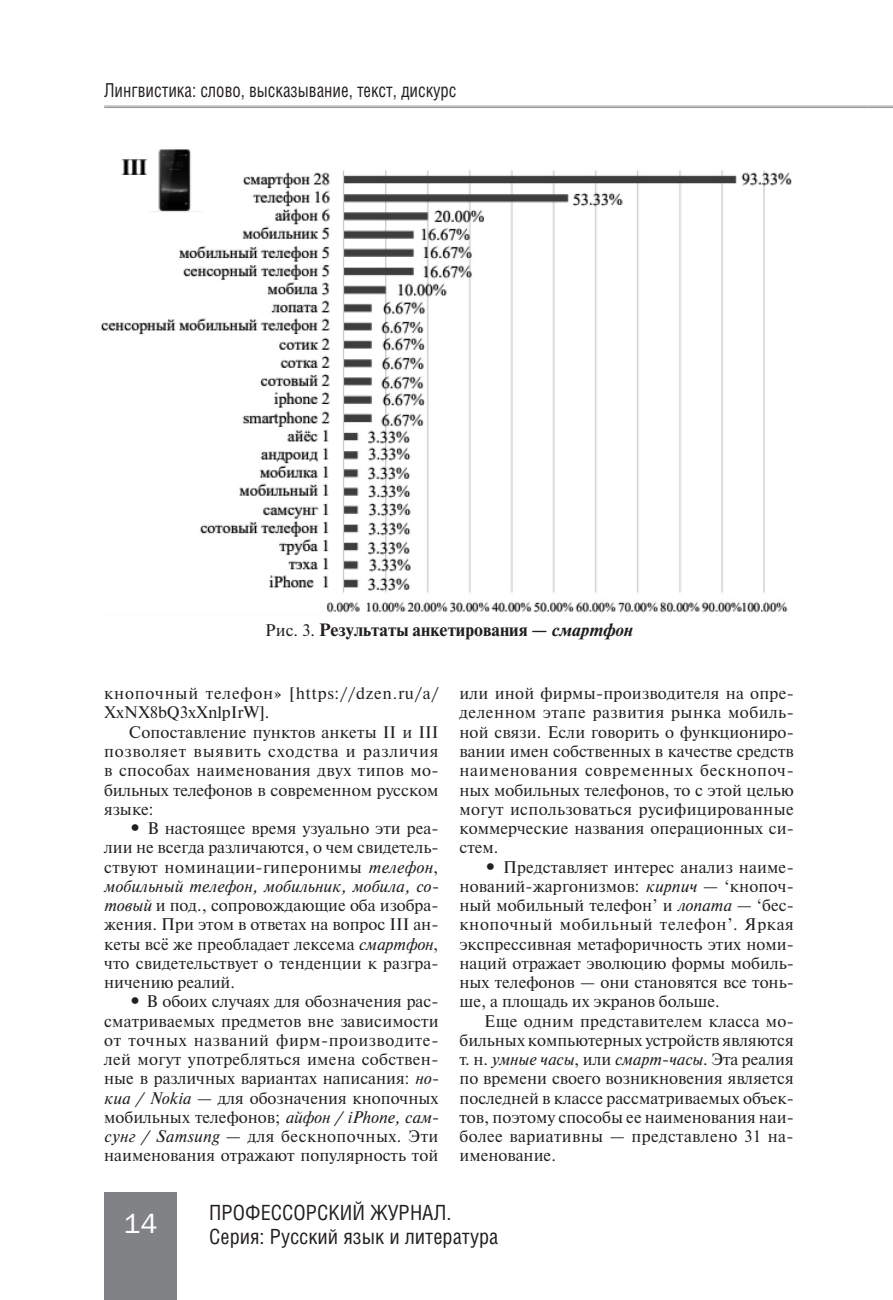
<style>
.page{position:relative;width:893px;height:1300px;background:#fff}
.page>*{position:absolute;margin:0;border:0;box-sizing:border-box;transform-origin:0 0}
.t1{font:28px "Franklin Gothic Book C";color:#fff}
.t2{font:21px/24.5px "Helios Cond";color:#231f20}
.t3{font:19.25px "Helios Cond";color:#231f20;scale:.9 1}
.ТЕКСТ{font:16.8px/19.2px "Newton C";color:#231f20;text-align:justify}
.ТЕКСТ-2{font:16.8px/19.2px "Newton C";letter-spacing:.045em;color:#231f20}
.ТЕКСТ-3{font:700 16.8px "Newton C";color:#231f20}
.s1{font-weight:400}
.s2{font-style:italic}
.s3{font-weight:700}
</style>
<div class="page">
<hr style="left:104px;top:106px;width:764px;height:1px;background:#939598">
<hr style="left:104px;top:107px;width:764px;height:1px;background:#939598">
<svg style="left:868px;top:106px;width:25px;height:2px"></svg>
<div style="left:104px;top:1192px;width:73px;height:108px;background:#808285"></div>
<img style="left:102px;top:149px;width:689px;height:464px">
<p class="t3" style="left:104px;top:78px;width:393px">Лингвистика: слово, высказывание, текст, дискурс</p>
<p class="ТЕКСТ-3" style="left:265px;top:620px;width:369px"><span class="s1">Рис. 3.</span> Результаты анкетирования — <span class="s2">смартфон</span></p>
<p class="ТЕКСТ-2" style="left:104px;top:684px;width:336px">кнопочный телефон» [https://dzen.ru/a/<br>XxNX8bQ3xXnlpIrW].</p>
<p class="ТЕКСТ" style="left:104px;top:722px;width:336px;text-indent:25px">Сопоставление пунктов анкеты II и III позволяет выявить сходства и различия в способах наименования двух типов мо&shy;бильных телефонов в современном русском языке:</p>
<p class="ТЕКСТ" style="left:104px;top:819px;width:336px;text-indent:25px"><span class="s3">•</span> В настоящее время узуально эти реа&shy;лии не всегда различаются, о чем свидетель&shy;ствуют номинации-гиперонимы <span class="s2">телефон</span>, <span class="s2">мобильный телефон, мобильник, мобила, со&shy;товый</span> и под., сопровождающие оба изобра&shy;жения. При этом в ответах на вопрос III ан&shy;кеты всё же преобладает лексема <span class="s2">смартфон</span>, что свидетельствует о тенденции к разгра&shy;ничению реалий.</p>
<p class="ТЕКСТ" style="left:104px;top:992px;width:336px;text-indent:25px"><span class="s3">•</span> В обоих случаях для обозначения рас&shy;сматриваемых предметов вне зависимости от точных названий фирм-производите&shy;лей могут употребляться имена собствен&shy;ные в различных вариантах написания: <span class="s2">но&shy;киа / Nokia</span> — для обозначения кнопочных мобильных телефонов; <span class="s2">айфон / iPhone, сам&shy;сунг / Samsung</span> — для бескнопочных. Эти наименования отражают популярность той</p>
<p class="ТЕКСТ" style="left:459px;top:684px;width:336px">или иной фирмы-производителя на опре&shy;деленном этапе развития рынка мобиль&shy;ной связи. Если говорить о функциониро&shy;вании имен собственных в качестве средств наименования современных бескнопоч&shy;ных мобильных телефонов, то с этой целью могут использоваться русифицированные коммерческие названия операционных си&shy;стем.</p>
<p class="ТЕКСТ" style="left:459px;top:857px;width:336px;text-indent:25px"><span class="s3">•</span> Представляет интерес анализ наиме&shy;нований-жаргонизмов: <span class="s2">кирпич</span> — ‘кнопоч&shy;ный мобильный телефон’ и <span class="s2">лопата</span> — ‘бес&shy;кнопочный мобильный телефон’. Яркая экспрессивная метафоричность этих номи&shy;наций отражает эволюцию формы мобиль&shy;ных телефонов — они становятся все тонь&shy;ше, а площадь их экранов больше.</p>
<p class="ТЕКСТ" style="left:459px;top:1011px;width:336px;text-indent:25px">Еще одним представителем класса мо&shy;бильных компьютерных устройств являются т. н. <span class="s2">умные часы</span>, или <span class="s2">смарт-часы</span>. Эта реалия по времени своего возникновения является последней в классе рассматриваемых объек&shy;тов, поэтому способы ее наименования наи&shy;более вариативны — представлено 31 на&shy;именование.</p>
<h1 class="t1" style="left:124px;top:1208px;width:35px">14</h1>
<p class="t2" style="left:209px;top:1199px;width:291px">ПРОФЕССОРСКИЙ ЖУРНАЛ.<br>Серия: Русский язык и литература</p>
</div>
